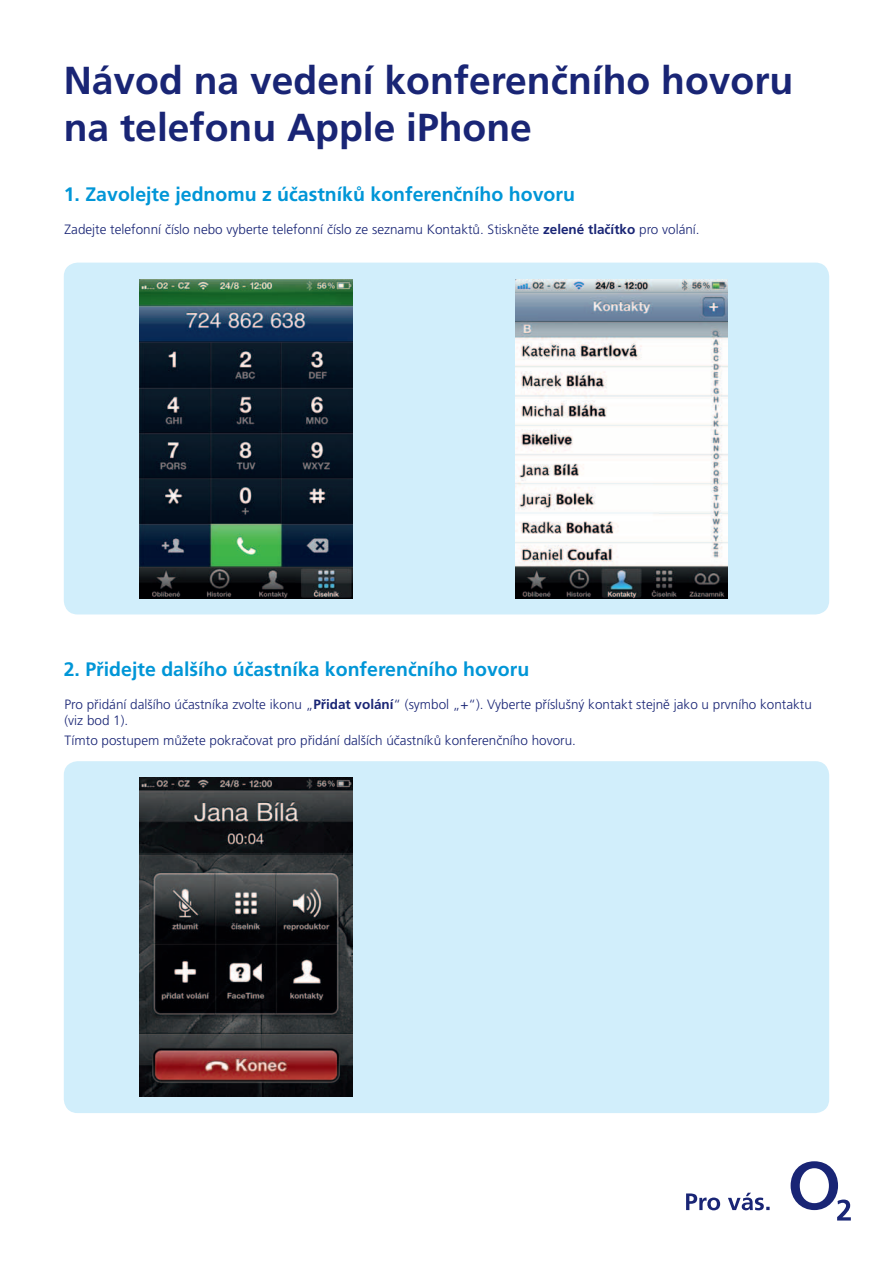
<style>
.page{position:relative;width:893px;height:1263px;background:#fff}
.page>*{position:absolute;margin:0;border:0;box-sizing:border-box;transform-origin:0 0}
.t1{font:700 39px/46.8px "Frutiger CE";color:#192575}
.t2{font:700 19.5px "Frutiger CE";color:#0196d7}
.t3{font:300 13.5px/16.2px "Frutiger CE";color:#192575}
.s1{font-weight:700}
</style>
<div class="page">
<svg style="left:686px;top:1161px;width:165px;height:59px"></svg>
<div style="left:64px;top:263px;width:765px;height:351px;background:#d1eefb;border-radius:14px"></div>
<div style="left:64px;top:761px;width:765px;height:352px;background:#d1eefb;border-radius:14px"></div>
<img style="left:515px;top:279px;width:213px;height:319px">
<img style="left:140px;top:279px;width:212px;height:319px">
<img style="left:140px;top:778px;width:212px;height:318px">
<h1 class="t1" style="left:64px;top:57px;width:731px">Návod na vedení konferenčního hovoru na telefonu Apple iPhone</h1>
<h2 class="t2" style="left:64px;top:184px;width:513px">1. Zavolejte jednomu z účastníků konferenčního hovoru</h2>
<p class="t3" style="left:65px;top:221px;width:637px">Zadejte telefonní číslo nebo vyberte telefonní číslo ze seznamu Kontaktů. Stiskněte <span class="s1">zelené tlačítko</span> pro volání.</p>
<h2 class="t2" style="left:64px;top:658px;width:467px">2. Přidejte dalšího účastníka konferenčního hovoru</h2>
<p class="t3" style="left:65px;top:696px;width:749px">Pro přidání dalšího účastníka zvolte ikonu „<span class="s1">Přidat volání</span>“ (symbol „+“). Vyberte příslušný kontakt stejně jako u prvního kontaktu (viz bod 1).</p>
<p class="t3" style="left:65px;top:732px;width:513px">Tímto postupem můžete pokračovat pro přidání dalších účastníků konferenčního hovoru.</p>
</div>
